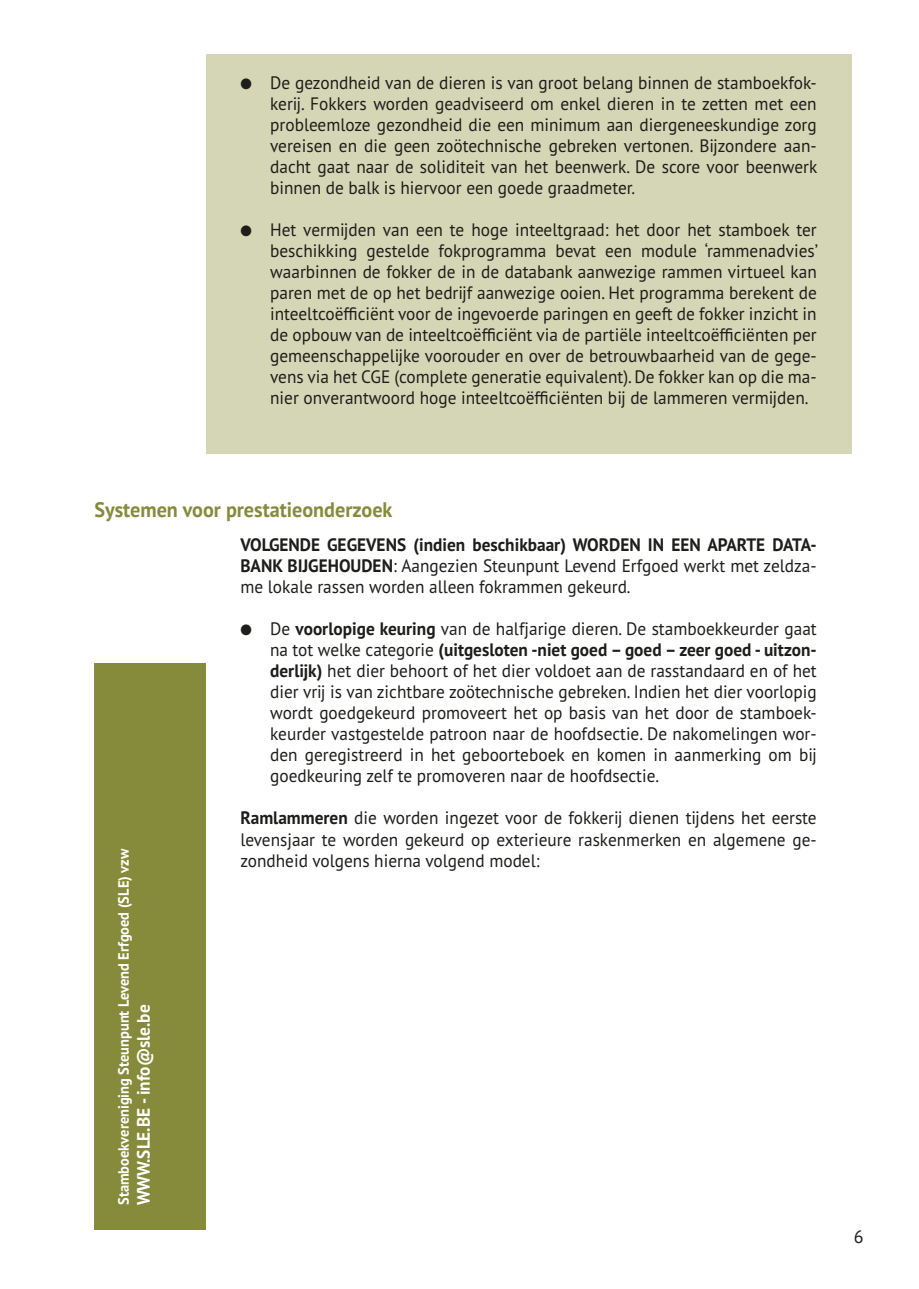
<style>
.page{position:relative;width:919px;height:1289px;background:#fff}
.page>*{position:absolute;margin:0;border:0;box-sizing:border-box;transform-origin:0 0}
.t1{font:700 21px "PT Sans Pro";color:#868b3c;scale:.96 1}
.t2{font:18px/21px "PT Sans Pro";color:#1d1d1b;text-align:justify;scale:.96 1}
.t3{font:700 18px "PT Sans Pro";color:#fff;scale:.96 1}
.t4{font:18px "PT Sans Pro";color:#1d1d1b}
.t5{font:700 15px "PT Sans Pro";color:#fff;scale:.96 1}
.s1{font-weight:700}
</style>
<div class="page">
<div style="left:206px;top:54px;width:646px;height:400px;background:#d5d6b5"></div>
<div style="left:94px;top:662px;width:112px;height:567px;background:#868b3c"></div>
<p class="t2" style="left:270px;top:72px;width:571px;text-indent:-30px">● De gezondheid van de dieren is van groot belang binnen de stamboekfok&shy;kerij. Fokkers worden geadviseerd om enkel dieren in te zetten met een probleemloze gezondheid die een minimum aan diergeneeskundige zorg vereisen en die geen zoötechnische gebreken vertonen. Bijzondere aan&shy;dacht gaat naar de soliditeit van het beenwerk. De score voor beenwerk binnen de balk is hiervoor een goede graadmeter.</p>
<p class="t2" style="left:270px;top:219px;width:572px;text-indent:-30px">● Het vermijden van een te hoge inteeltgraad: het door het stamboek ter beschikking gestelde fokprogramma bevat een module ‘rammenadvies’ waarbinnen de fokker de in de databank aanwezige rammen virtueel kan paren met de op het bedrijf aanwezige ooien. Het programma berekent de inteeltcoëfficiënt voor de ingevoerde paringen en geeft de fokker inzicht in de opbouw van de inteeltcoëfficiënt via de partiële inteeltcoëfficiënten per gemeenschappelijke voorouder en over de betrouwbaarheid van de gege&shy;vens via het CGE (complete generatie equivalent). De fokker kan op die ma&shy;nier onverantwoord hoge inteeltcoëfficiënten bij de lammeren vermijden.</p>
<p class="t1" style="left:94px;top:496px;width:312px">Systemen voor prestatieonderzoek</p>
<p class="t5" style="left:114px;top:1204px;width:372px;rotate:-90deg">Stamboekvereniging Steunpunt Levend Erfgoed (SLE) vzw</p>
<p class="t3" style="left:131px;top:1204px;width:210px;rotate:-90deg">WWW.SLE.BE - info@sle.be</p>
<p class="t2" style="left:240px;top:534px;width:602px"><span class="s1">VOLGENDE GEGEVENS (indien beschikbaar) WORDEN IN EEN APARTE DATA-BANK BIJGEHOUDEN</span>: Aangezien Steunpunt Levend Erfgoed werkt met zeldza&shy;me lokale rassen worden alleen fokrammen gekeurd.</p>
<p class="t2" style="left:270px;top:618px;width:571px;text-indent:-30px">● De <span class="s1">voorlopige keuring</span> van de halfjarige dieren. De stamboekkeurder gaat na tot welke categorie <span class="s1">(uitgesloten -niet goed – goed – zeer goed - uitzon&shy;derlijk)</span> het dier behoort of het dier voldoet aan de rasstandaard en of het dier vrij is van zichtbare zoötechnische gebreken. Indien het dier voorlopig wordt goedgekeurd promoveert het op basis van het door de stamboek&shy;keurder vastgestelde patroon naar de hoofdsectie. De nakomelingen wor&shy;den geregistreerd in het geboorteboek en komen in aanmerking om bij goedkeuring zelf te promoveren naar de hoofdsectie.</p>
<p class="t2" style="left:240px;top:807px;width:602px"><span class="s1">Ramlammeren</span> die worden ingezet voor de fokkerij dienen tijdens het eerste levensjaar te worden gekeurd op exterieure raskenmerken en algemene ge&shy;zondheid volgens hierna volgend model:</p>
<p class="t4" style="left:853px;top:1225px;width:11px">6</p>
</div>
